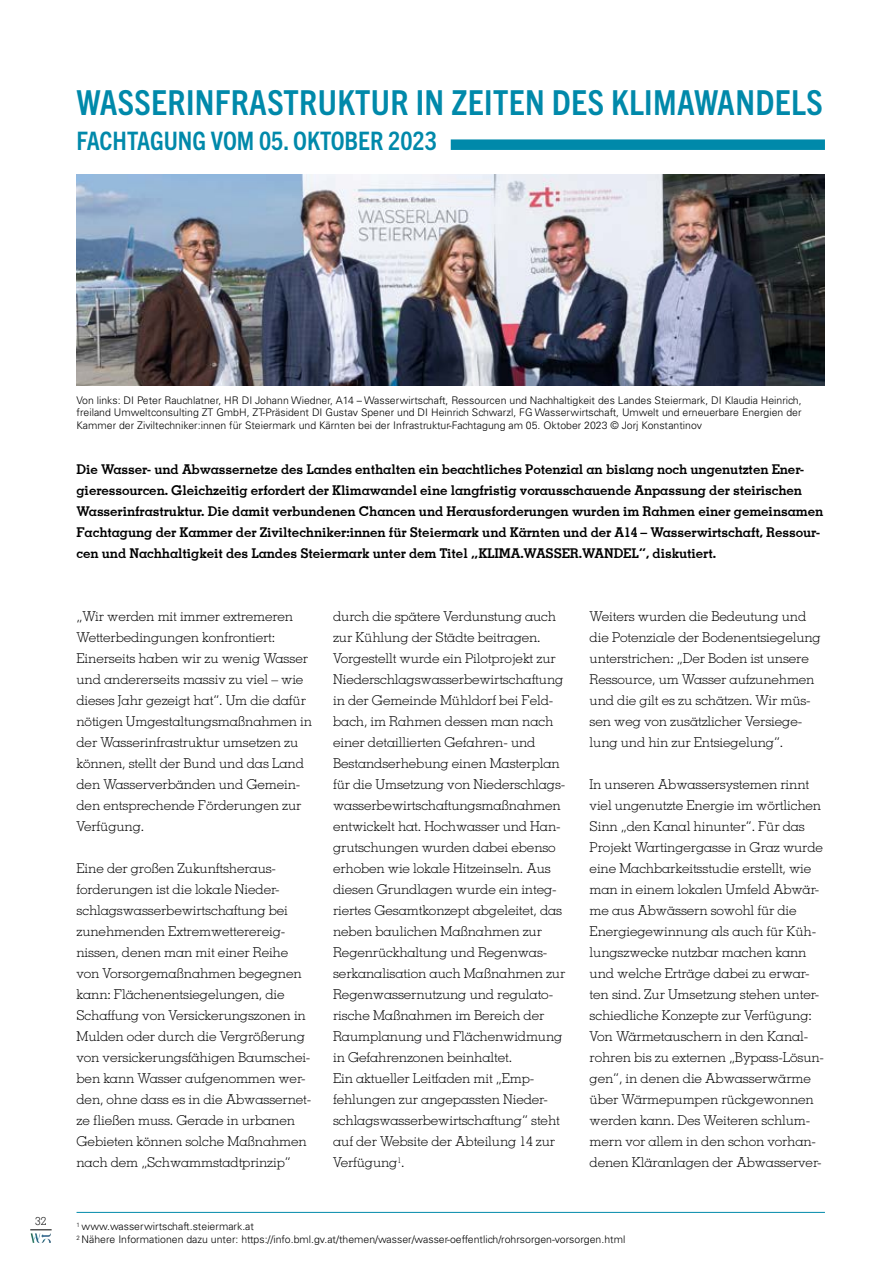
<style>
.page{position:relative;width:893px;height:1263px;background:#fff}
.page>*{position:absolute;margin:0;border:0;box-sizing:border-box;transform-origin:0 0}
.t1{font:700 condensed 34.5px "Trade Gothic Next LT Pro";letter-spacing:.01em;color:#0089aa}
.t2{font:700 condensed 25.5px "Trade Gothic Next LT Pro";color:#0089aa}
.t3{font:300 13.5px/21px "Memphis LT Std";letter-spacing:-.01em;color:#000}
.t4{font:700 13.5px/21px "Memphis";letter-spacing:-.01em;color:#000}
.t5{font:300 11.25px "Memphis LT Std";color:#000}
.t6{font:300 10.5px/12.6px "Univers LT Std";color:#000;text-align:justify}
</style>
<div class="page">
<img style="left:31px;top:1233px;width:20px;height:10px">
<svg style="left:30px;top:1229px;width:22px;height:1px"></svg>
<div style="left:451px;top:139px;width:374px;height:11px;background:#0089aa"></div>
<img style="left:77px;top:175px;width:748px;height:211px">
<hr style="left:77px;top:1212px;width:748px;height:1px;background:#0089aa">
<h1 class="t1" style="left:77px;top:79px;width:748px">WASSERINFRASTRUKTUR IN ZEITEN DES KLIMAWANDELS</h1>
<h2 class="t2" style="left:77px;top:123px;width:362px">FACHTAGUNG VOM 05. OKTOBER 2023</h2>
<p class="t5" style="left:35px;top:1214px;width:13px">32</p>
<p class="t6" style="left:77px;top:394px;width:727px">Von links: DI Peter Rauchlatner, HR DI Johann Wiedner, A14 – Wasserwirtschaft, Ressourcen und Nachhaltigkeit des Landes Steiermark, DI Klaudia Heinrich, freiland Umweltconsulting ZT GmbH, ZT-Präsident DI Gustav Spener und DI Heinrich Schwarzl, FG Wasserwirtschaft, Umwelt und erneuerbare Energien der Kammer der Ziviltechniker:innen für Steiermark und Kärnten bei der Infrastruktur-Fachtagung am 05. Oktober 2023 © Jorj Konstantinov</p>
<p class="t4" style="left:77px;top:458px;width:748px">Die Wasser- und Abwassernetze des Landes enthalten ein beachtliches Potenzial an bislang noch ungenutzten Ener&shy;gieressourcen. Gleichzeitig erfordert der Klimawandel eine langfristig vorausschauende Anpassung der steirischen Wasserinfrastruktur. Die damit verbundenen Chancen und Herausforderungen wurden im Rahmen einer gemeinsamen Fachtagung der Kammer der Ziviltechniker:innen für Steiermark und Kärnten und der A14 – Wasserwirtschaft, Ressour&shy;cen und Nachhaltigkeit des Landes Steiermark unter dem Titel „KLIMA.WASSER.WANDEL“, diskutiert.</p>
<p class="t3" style="left:77px;top:606px;width:237px">„Wir werden mit immer extremeren Wetterbedingungen konfrontiert:<br>Einerseits haben wir zu wenig Wasser und andererseits massiv zu viel – wie dieses Jahr gezeigt hat“. Um die dafür nötigen Umgestaltungsmaßnahmen in der Wasserinfrastruktur umsetzen zu können, stellt der Bund und das Land den Wasserverbänden und Gemein&shy;den entsprechende Förderungen zur Verfügung.</p>
<p class="t3" style="left:77px;top:858px;width:236px">Eine der großen Zukunftsheraus&shy;forderungen ist die lokale Nieder&shy;schlagswasserbewirtschaftung bei zunehmenden Extremwetterereig&shy;nissen, denen man mit einer Reihe von Vorsorgemaßnahmen begegnen kann: Flächenentsiegelungen, die Schaffung von Versickerungszonen in Mulden oder durch die Vergrößerung von versickerungsfähigen Baumschei&shy;ben kann Wasser aufgenommen wer&shy;den, ohne dass es in die Abwassernet&shy;ze fließen muss. Gerade in urbanen Gebieten können solche Maßnahmen nach dem „Schwammstadtprinzip“</p>
<p class="t3" style="left:333px;top:606px;width:234px">durch die spätere Verdunstung auch zur Kühlung der Städte beitragen.<br>Vorgestellt wurde ein Pilotprojekt zur Niederschlagswasserbewirtschaftung in der Gemeinde Mühldorf bei Feld&shy;bach, im Rahmen dessen man nach einer detaillierten Gefahren- und Bestandserhebung einen Masterplan für die Umsetzung von Niederschlags&shy;wasserbewirtschaftungsmaßnahmen entwickelt hat. Hochwasser und Han&shy;grutschungen wurden dabei ebenso erhoben wie lokale Hitzeinseln. Aus diesen Grundlagen wurde ein integ&shy;riertes Gesamtkonzept abgeleitet, das neben baulichen Maßnahmen zur Regenrückhaltung und Regenwas&shy;serkanalisation auch Maßnahmen zur Regenwassernutzung und regulato&shy;rische Maßnahmen im Bereich der Raumplanung und Flächenwidmung in Gefahrenzonen beinhaltet.<br>Ein aktueller Leitfaden mit „Emp&shy;fehlungen zur angepassten Nieder&shy;schlagswasserbewirtschaftung“ steht auf der Website der Abteilung 14 zur Verfügung<sup>1</sup>.</p>
<p class="t3" style="left:590px;top:606px;width:233px">Weiters wurden die Bedeutung und die Potenziale der Bodenentsiegelung unterstrichen: „Der Boden ist unsere Ressource, um Wasser aufzunehmen und die gilt es zu schätzen. Wir müs&shy;sen weg von zusätzlicher Versiege&shy;lung und hin zur Entsiegelung“.</p>
<p class="t3" style="left:590px;top:774px;width:236px">In unseren Abwassersystemen rinnt viel ungenutzte Energie im wörtlichen Sinn „den Kanal hinunter“. Für das Projekt Wartingergasse in Graz wurde eine Machbarkeitsstudie erstellt, wie man in einem lokalen Umfeld Abwär&shy;me aus Abwässern sowohl für die Energiegewinnung als auch für Küh&shy;lungszwecke nutzbar machen kann und welche Erträge dabei zu erwar&shy;ten sind. Zur Umsetzung stehen unter&shy;schiedliche Konzepte zur Verfügung:<br>Von Wärmetauschern in den Kanal&shy;rohren bis zu externen „Bypass-Lösun&shy;gen“, in denen die Abwasserwärme über Wärmepumpen rückgewonnen werden kann. Des Weiteren schlum&shy;mern vor allem in den schon vorhan&shy;denen Kläranlagen der Abwasserver-</p>
<p class="t6" style="left:77px;top:1220px;width:550px"><sup>1</sup> www.wasserwirtschaft.steiermark.at<br><sup>2</sup> Nähere Informationen dazu unter: https://info.bml.gv.at/themen/wasser/wasser-oeffentlich/rohrsorgen-vorsorgen.html</p>
</div>
